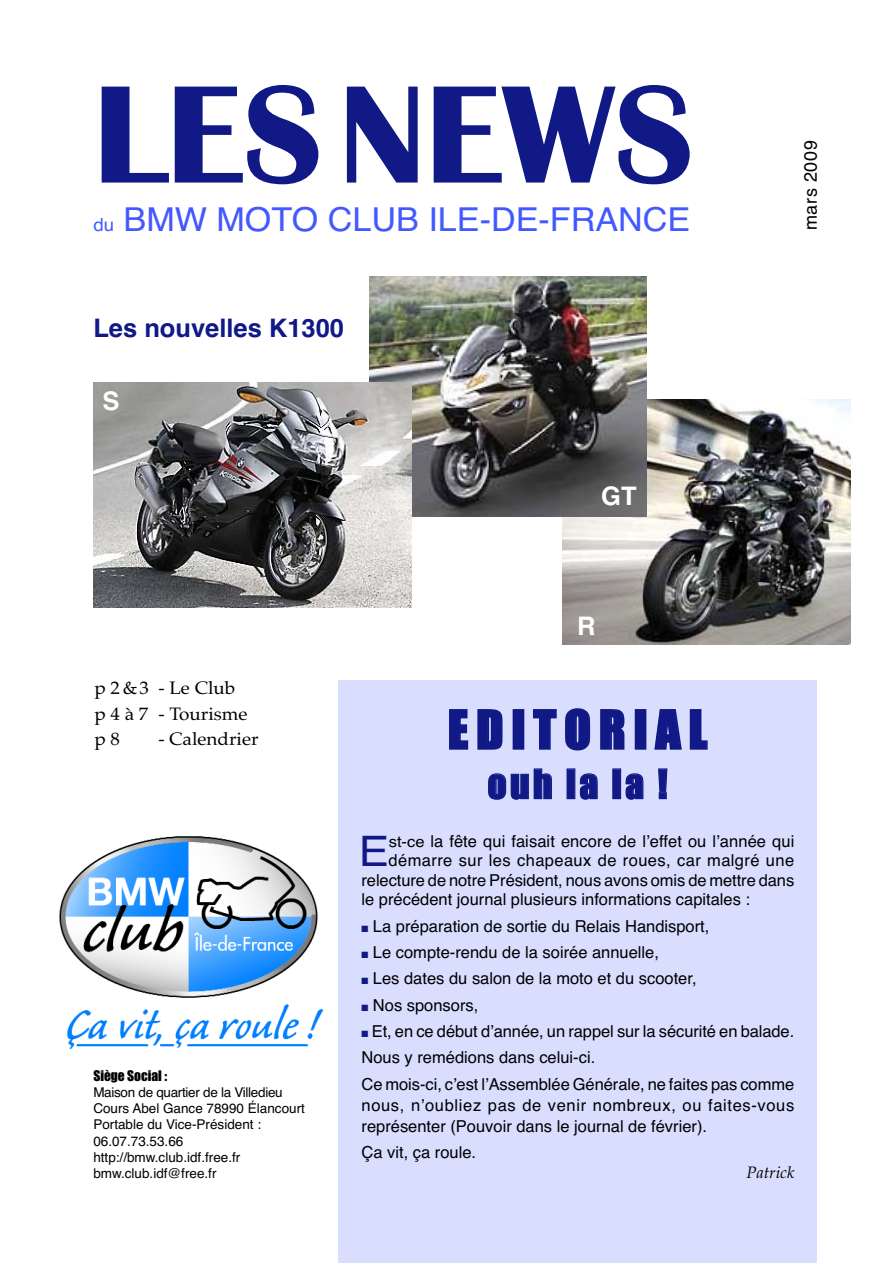
<style>
.page{position:relative;width:893px;height:1263px;background:#fff}
.page>*{position:absolute;margin:0;border:0;box-sizing:border-box;transform-origin:0 0}
.t1{font:700 144px "Britannic";color:#111987}
.t2{font:49.5px "Impact";letter-spacing:.16em;color:#111987}
.t3{font:42.15px "Helvetica";color:#111987;scale:1.08 1}
.t4{font:37.5px "Impact";letter-spacing:.09em;color:#111987}
.t5{font:33px "Helvetica";color:#4359ff;scale:1.04 1}
.t6{font:700 25.5px "Helvetica";color:#111987}
.t7{font:700 25.5px "Helvetica";color:#fff}
.t8{font:18px/26.7px "Palatino";color:#000;scale:1.05 1}
.t9{font:18px "Helvetica";letter-spacing:.035em;color:#000}
.t10{font:16.5px/26.2px "Helvetica";color:#000}
.t11{font:16.5px "Helvetica";letter-spacing:.025em;color:#000}
.t12{font:italic 16.5px "Palatino";color:#000}
.t13{font:13.5px/16.2px "Helvetica";color:#000}
.t14{font:13.5px "Impact";color:#000}
.s1{font-size:18px}
.s2{font-size:15.3px}
.s3{color:#111987}
</style>
<div class="page">
<img style="left:59px;top:836px;width:265px;height:214px">
<img style="left:562px;top:400px;width:288px;height:244px">
<div style="left:339px;top:680px;width:478px;height:583px;background:#d9deff"></div>
<img style="left:370px;top:276px;width:276px;height:241px">
<img style="left:93px;top:382px;width:318px;height:226px">
<h1 class="t1" style="left:93px;top:85px;width:602px">LESNEWS</h1>
<h3 class="t5" style="left:93px;top:207px;width:575px"><span class="s1">du</span> BMW MOTO CLUB ILE-DE-FRANCE</h3>
<h3 class="t6" style="left:93px;top:318px;width:252px">Les nouvelles K1300</h3>
<h3 class="t7" style="left:102px;top:392px;width:19px">S</h3>
<h3 class="t7" style="left:601px;top:487px;width:37px">GT</h3>
<p class="t9" style="left:804px;top:230px;width:91px;rotate:-90deg">mars 2009</p>
<p class="t8" style="left:95px;top:676px;width:147px">p 2 &amp;3 - Le Club p 4 à 7 - Tourisme</p>
<p class="t8" style="left:95px;top:728px;width:26px">p 8</p>
<p class="t8" style="left:158px;top:728px;width:97px">- Calendrier</p>
<p class="t14" style="left:93px;top:1071px;width:75px">Siège Social :</p>
<p class="t13" style="left:93px;top:1085px;width:213px">Maison de quartier de la Villedieu<br>Cours Abel Gance 78990 Élancourt<br>Portable du Vice-Président :<br>06.07.73.53.66 http://bmw.club.idf.free.fr bmw.club.idf@free.fr</p>
<h3 class="t7" style="left:577px;top:617px;width:20px">R</h3>
<h2 class="t2" style="left:448px;top:714px;width:261px">EDITORIAL</h2>
<h3 class="t4" style="left:487px;top:772px;width:181px">ouh la la !</h3>
<h3 class="t3" style="left:359px;top:836px;width:29px">E</h3>
<p class="t10" style="left:389px;top:830px;width:407px"><span class="s2">st-ce</span> la fête qui faisait encore de l’effet ou l’année qui</p>
<p class="t11" style="left:389px;top:855px;width:407px">démarre sur les chapeaux de roues, car malgré une</p>
<p class="t10" style="left:361px;top:869px;width:434px">relecture de notre Président, nous avons omis de mettre dans</p>
<p class="t10" style="left:361px;top:888px;width:390px">le précédent journal plusieurs informations capitales :</p>
<p class="t10" style="left:361px;top:914px;width:349px"><span class="s3">■</span> La préparation de sortie du Relais Handisport,</p>
<p class="t10" style="left:361px;top:941px;width:299px"><span class="s3">■</span> Le compte-rendu de la soirée annuelle,</p>
<p class="t10" style="left:361px;top:967px;width:337px"><span class="s3">■</span> Les dates du salon de la moto et du scooter,</p>
<p class="t10" style="left:361px;top:993px;width:118px"><span class="s3">■</span> Nos sponsors,</p>
<p class="t10" style="left:361px;top:1020px;width:434px"><span class="s3">■</span> Et, en ce début d’année, un rappel sur la sécurité en balade.<br>Nous y remédions dans celui-ci.<br>Ce mois-ci, c’est l’Assemblée Générale, ne faites pas comme</p>
<p class="t10" style="left:361px;top:1096px;width:434px;line-height:21px">nous, n’oubliez pas de venir nombreux, ou faites-vous représenter (Pouvoir dans le journal de février).</p>
<p class="t10" style="left:361px;top:1141px;width:116px">Ça vit, ça roule.</p>
<p class="t12" style="left:746px;top:1165px;width:49px">Patrick</p>
</div>
